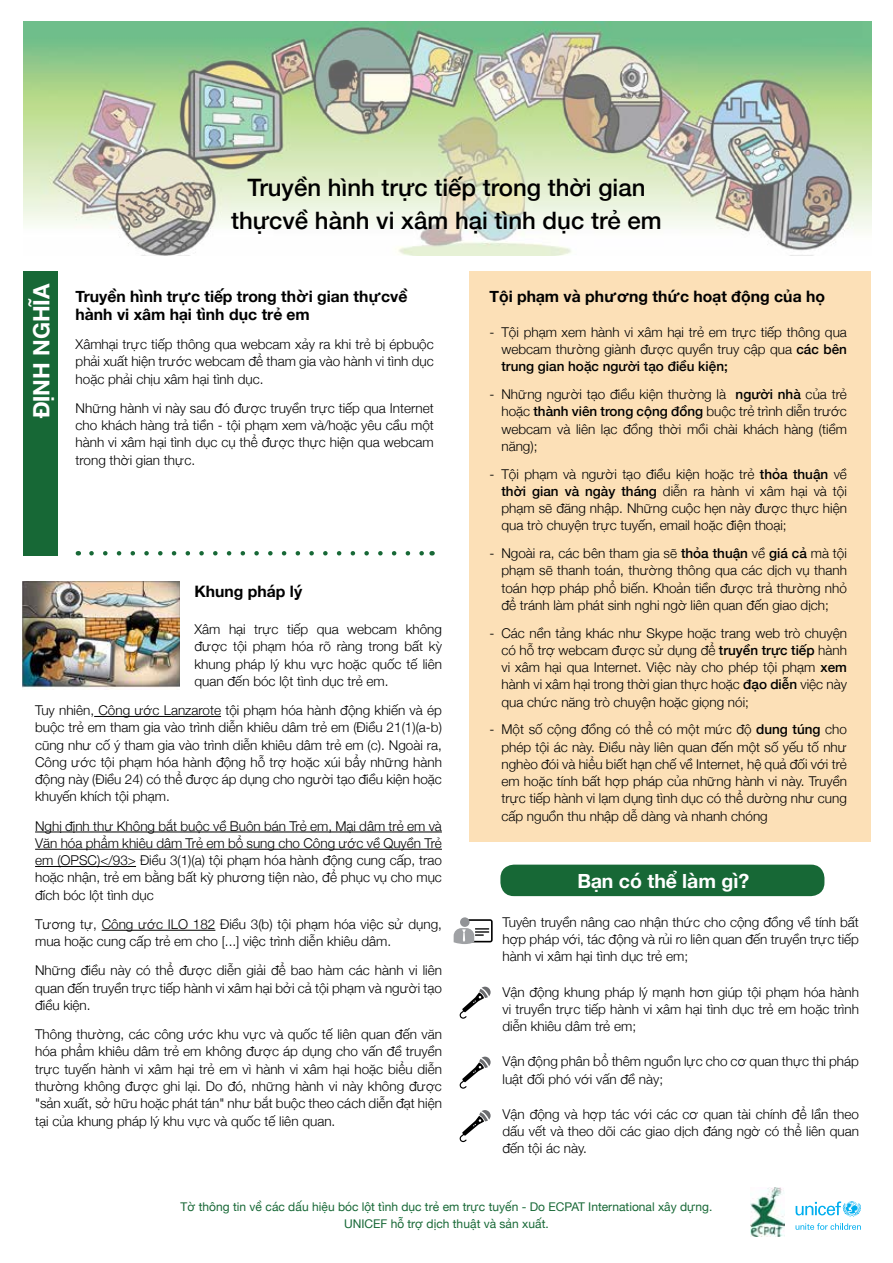
<style>
.page{position:relative;width:893px;height:1263px;background:#fff}
.page>*{position:absolute;margin:0;border:0;box-sizing:border-box;transform-origin:0 0}
.t1{font:500 24px/33px "Helvetica Neue";color:#000;text-align:center}
.t2{font:700 22.5px "Helvetica Neue";color:#fff}
.t3{font:700 19.5px "Helvetica Neue";color:#fff}
.t4{font:700 15.75px/17.2px "Helvetica Neue";color:#000}
.t5{font:300 13.5px/17.2px "Helvetica Neue";color:#000;text-align:justify}
.t6{font:12px/16.5px "Helvetica Neue";color:#176836;text-align:center}
.s1{font-weight:500}
</style>
<div class="page">
<img style="left:23px;top:21px;width:848px;height:234px">
<svg style="left:91px;top:551px;width:333px;height:4px"></svg>
<img style="left:22px;top:581px;width:158px;height:108px">
<hr style="left:94px;top:716px;width:127px;height:1px;background:#000">
<hr style="left:35px;top:832px;width:407px;height:1px;background:#000">
<hr style="left:35px;top:849px;width:407px;height:1px;background:#000">
<hr style="left:35px;top:866px;width:101px;height:1px;background:#000">
<hr style="left:102px;top:930px;width:113px;height:1px;background:#000">
<div style="left:470px;top:271px;width:401px;height:571px;background:#fce0b7"></div>
<div style="left:500px;top:865px;width:324px;height:31px;background:#176836;border-radius:14px"></div>
<svg style="left:454px;top:919px;width:39px;height:25px"></svg>
<svg style="left:460px;top:987px;width:31px;height:32px"></svg>
<svg style="left:460px;top:1057px;width:31px;height:32px"></svg>
<svg style="left:460px;top:1110px;width:31px;height:32px"></svg>
<img style="left:750px;top:1188px;width:34px;height:48px">
<svg style="left:796px;top:1201px;width:65px;height:16px"></svg>
<svg style="left:796px;top:1223px;width:65px;height:7px"></svg>
<div style="left:23px;top:271px;width:35px;height:284px;background:#176836"></div>
<h1 class="t1" style="left:231px;top:169px;width:432px">Truyền hình trực tiếp trong thời gian thựcvề hành vi xâm hại tình dục trẻ em</h1>
<h2 class="t2" style="left:24px;top:418px;width:137px;rotate:-90deg">ĐỊNH NGHĨA</h2>
<p class="t4" style="left:76px;top:289px;width:333px">Truyền hình trực tiếp trong thời gian thựcvề hành vi xâm hại tình dục trẻ em</p>
<p class="t5" style="left:76px;top:335px;width:360px">Xâmhại trực tiếp thông qua webcam xảy ra khi trẻ bị épbuộc phải xuất hiện trước webcam để tham gia vào hành vi tình dục hoặc phải chịu xâm hại tình dục.</p>
<p class="t5" style="left:76px;top:398px;width:360px">Những hành vi này sau đó được truyền trực tiếp qua Internet cho khách hàng trả tiền - tội phạm xem và/hoặc yêu cầu một hành vi xâm hại tình dục cụ thể được thực hiện qua webcam trong thời gian thực.</p>
<p class="t4" style="left:195px;top:583px;width:109px">Khung pháp lý</p>
<p class="t5" style="left:195px;top:620px;width:249px">Xâm hại trực tiếp qua webcam không được tội phạm hóa rõ ràng trong bất kỳ khung pháp lý khu vực hoặc quốc tế liên quan đến bóc lột tình dục trẻ em.</p>
<p class="t5" style="left:35px;top:701px;width:408px">Tuy nhiên, Công ước Lanzarote tội phạm hóa hành động khiến và ép buộc trẻ em tham gia vào trình diễn khiêu dâm trẻ em (Điều 21(1)(a-b) cũng như cố ý tham gia vào trình diễn khiêu dâm trẻ em (c). Ngoài ra, Công ước tội phạm hóa hành động hỗ trợ hoặc xúi bẩy những hành động này (Điều 24) có thể được áp dụng cho người tạo điều kiện hoặc khuyến khích tội phạm.</p>
<p class="t5" style="left:35px;top:816px;width:408px">Nghị định thư Không bắt buộc về Buôn bán Trẻ em, Mại dâm trẻ em và Văn hóa phẩm khiêu dâm Trẻ em bổ sung cho Công ước về Quyền Trẻ em (OPSC)&lt;/93&gt; Điều 3(1)(a) tội phạm hóa hành động cung cấp, trao hoặc nhận, trẻ em bằng bất kỳ phương tiện nào, để phục vụ cho mục đích bóc lột tình dục</p>
<p class="t5" style="left:35px;top:914px;width:408px">Tương tự, Công ước ILO 182 Điều 3(b) tội phạm hóa việc sử dụng, mua hoặc cung cấp trẻ em cho [...] việc trình diễn khiêu dâm.</p>
<p class="t5" style="left:35px;top:961px;width:408px">Những điều này có thể được diễn giải để bao hàm các hành vi liên quan đến truyền trực tiếp hành vi xâm hại bởi cả tội phạm và người tạo điều kiện.</p>
<p class="t5" style="left:35px;top:1025px;width:408px">Thông thường, các công ước khu vực và quốc tế liên quan đến văn hóa phẩm khiêu dâm trẻ em không được áp dụng cho vấn đề truyền trực tuyến hành vi xâm hại trẻ em vì hành vi xâm hại hoặc biểu diễn thường không được ghi lại. Do đó, những hành vi này không được "sản xuất, sở hữu hoặc phát tán" như bắt buộc theo cách diễn đạt hiện tại của khung pháp lý khu vực và quốc tế liên quan.</p>
<p class="t4" style="left:489px;top:288px;width:337px">Tội phạm và phương thức hoạt động của họ</p>
<p class="t5" style="left:501px;top:322px;width:347px;text-indent:-12px">- Tội phạm xem hành vi xâm hại trẻ em trực tiếp thông qua webcam thường giành được quyền truy cập qua <span class="s1">các bên trung gian hoặc người tạo điều kiện;</span></p>
<p class="t5" style="left:501px;top:385px;width:347px;text-indent:-12px">- Những người tạo điều kiện thường là <span class="s1">người nhà</span> của trẻ hoặc <span class="s1">thành viên trong cộng đồng</span> buộc trẻ trình diễn trước webcam và liên lạc đồng thời mồi chài khách hàng (tiềm năng);</p>
<p class="t5" style="left:501px;top:464px;width:347px;text-indent:-12px">- Tội phạm và người tạo điều kiện hoặc trẻ <span class="s1">thỏa thuận</span> về <span class="s1">thời gian và ngày tháng</span> diễn ra hành vi xâm hại và tội phạm sẽ đăng nhập. Những cuộc hẹn này được thực hiện qua trò chuyện trực tuyến, email hoặc điện thoại;</p>
<p class="t5" style="left:501px;top:544px;width:347px;text-indent:-12px">- Ngoài ra, các bên tham gia sẽ <span class="s1">thỏa thuận</span> về <span class="s1">giá cả</span> mà tội phạm sẽ thanh toán, thường thông qua các dịch vụ thanh toán hợp pháp phổ biến. Khoản tiền được trả thường nhỏ để tránh làm phát sinh nghi ngờ liên quan đến giao dịch;</p>
<p class="t5" style="left:501px;top:623px;width:347px;text-indent:-12px">- Các nền tảng khác như Skype hoặc trang web trò chuyện có hỗ trợ webcam được sử dụng để <span class="s1">truyền trực tiếp</span> hành vi xâm hại qua Internet. Việc này cho phép tội phạm <span class="s1">xem </span>hành vi xâm hại trong thời gian thực hoặc <span class="s1">đạo diễn</span> việc này qua chức năng trò chuyện hoặc giọng nói;</p>
<p class="t5" style="left:501px;top:720px;width:347px;text-indent:-12px">- Một số cộng đồng có thể có một mức độ <span class="s1">dung túng</span> cho phép tội ác này. Điều này liên quan đến một số yếu tố như nghèo đói và hiểu biết hạn chế về Internet, hệ quả đối với trẻ em hoặc tính bất hợp pháp của những hành vi này. Truyền trực tiếp hành vi lạm dụng tình dục có thể dường như cung cấp nguồn thu nhập dễ dàng và nhanh chóng</p>
<h3 class="t3" style="left:577px;top:865px;width:173px">Bạn có thể làm gì?</h3>
<p class="t5" style="left:502px;top:912px;width:358px">Tuyên truyền nâng cao nhận thức cho cộng đồng về tính bất hợp pháp với, tác động và rủi ro liên quan đến truyền trực tiếp hành vi xâm hại tình dục trẻ em;</p>
<p class="t5" style="left:502px;top:982px;width:358px">Vận động khung pháp lý mạnh hơn giúp tội phạm hóa hành vi truyền trực tiếp hành vi xâm hại tình dục trẻ em hoặc trình diễn khiêu dâm trẻ em;</p>
<p class="t5" style="left:502px;top:1052px;width:358px">Vận động phân bổ thêm nguồn lực cho cơ quan thực thi pháp luật đối phó với vấn đề này;</p>
<p class="t5" style="left:502px;top:1104px;width:358px">Vận động và hợp tác với các cơ quan tài chính để lần theo dấu vết và theo dõi các giao dịch đáng ngờ có thể liên quan đến tội ác này.</p>
<p class="t6" style="left:180px;top:1199px;width:533px">Tờ thông tin về các dấu hiệu bóc lột tình dục trẻ em trực tuyến - Do ECPAT International xây dựng.<br>UNICEF hỗ trợ dịch thuật và sản xuất.</p>
</div>
